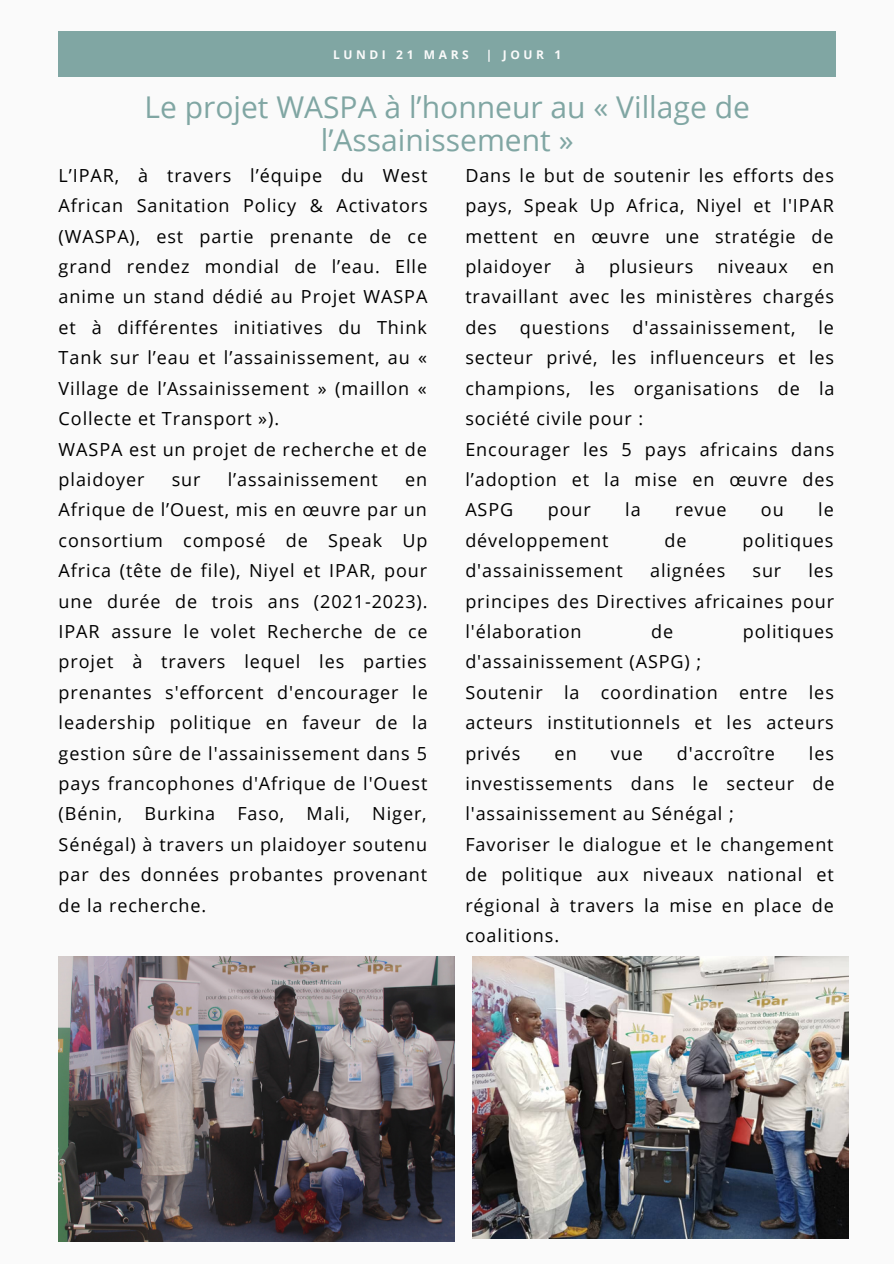
<style>
.page{position:relative;width:894px;height:1264px;background:#fff}
.page>*{position:absolute;margin:0;border:0;box-sizing:border-box;transform-origin:0 0}
.t1{font:30px/32.7px "Open Sans";color:#80a6a3;text-align:center}
.t2{font:18px/30.5px "Open Sans";letter-spacing:.05em;color:#000;text-align:justify}
.t3{font:700 12px "Open Sans";letter-spacing:.3em;color:#fafafa}
</style>
<div class="page">
<div style="left:0;top:0;width:893px;height:1263px;background:#fafafa"></div>
<div style="left:59px;top:32px;width:776px;height:45px;background:#80a6a3"></div>
<img style="left:59px;top:956px;width:395px;height:284px">
<img style="left:472px;top:956px;width:376px;height:282px">
<p class="t3" style="left:333px;top:46px;width:137px">LUNDI 21 MARS</p>
<p class="t3" style="left:485px;top:46px;width:77px">| JOUR 1</p>
<p class="t1" style="left:144px;top:90px;width:607px">Le projet WASPA à l’honneur au « Village de l’Assainissement »</p>
<p class="t2" style="left:465px;top:159px;width:370px">Dans le but de soutenir les efforts des pays, Speak Up Africa, Niyel et l'IPAR mettent en œuvre une stratégie de plaidoyer</p>
<p class="t2" style="left:59px;top:159px;width:370px">L’IPAR, à travers l’équipe du West African Sanitation Policy &amp; Activators (WASPA), est partie prenante de ce grand rendez mondial de l’eau. Elle anime un stand dédié au Projet WASPA et à différentes initiatives du Think Tank sur l’eau et l’assainissement, au « Village de l’Assainissement » (maillon « Collecte et Transport »).</p>
<p class="t2" style="left:59px;top:433px;width:369px">WASPA est un projet de recherche et de plaidoyer</p>
<p class="t2" style="left:575px;top:251px;width:12px">à</p>
<p class="t2" style="left:609px;top:251px;width:86px">plusieurs</p>
<p class="t2" style="left:717px;top:251px;width:72px">niveaux</p>
<p class="t2" style="left:465px;top:251px;width:370px;text-indent:346px">en travaillant avec les ministères chargés des</p>
<p class="t2" style="left:465px;top:311px;width:370px;text-indent:353px">le secteur privé, les influenceurs et les champions, les organisations de la société civile pour :</p>
<p class="t2" style="left:465px;top:433px;width:370px">Encourager les 5 pays africains dans l’adoption et la mise en œuvre des ASPG</p>
<p class="t2" style="left:519px;top:311px;width:91px">questions</p>
<p class="t2" style="left:632px;top:311px;width:164px">d'assainissement,</p>
<p class="t2" style="left:172px;top:463px;width:30px">sur</p>
<p class="t2" style="left:227px;top:463px;width:152px">l’assainissement</p>
<p class="t2" style="left:59px;top:463px;width:370px;text-indent:346px">en Afrique de l’Ouest, mis en œuvre par un consortium composé de Speak Up Africa (tête de file), Niyel et IPAR, pour une durée de trois ans (2021-2023).<br>IPAR assure le volet Recherche de ce projet à travers lequel les parties prenantes s'efforcent d'encourager le leadership politique en faveur de la gestion sûre de l'assainissement dans 5 pays francophones d'Afrique de l'Ouest (Bénin, Burkina Faso, Mali, Niger, Sénégal) à travers un plaidoyer soutenu par des données probantes provenant de la recherche.</p>
<p class="t2" style="left:547px;top:494px;width:45px">pour</p>
<p class="t2" style="left:625px;top:494px;width:17px">la</p>
<p class="t2" style="left:675px;top:494px;width:53px">revue</p>
<p class="t2" style="left:760px;top:494px;width:24px">ou</p>
<p class="t2" style="left:818px;top:494px;width:17px">le</p>
<p class="t2" style="left:465px;top:524px;width:144px">développement</p>
<p class="t2" style="left:664px;top:524px;width:24px">de</p>
<p class="t2" style="left:742px;top:524px;width:92px">politiques</p>
<p class="t2" style="left:465px;top:555px;width:159px">d'assainissement</p>
<p class="t2" style="left:650px;top:555px;width:77px">alignées</p>
<p class="t2" style="left:752px;top:555px;width:30px">sur</p>
<p class="t2" style="left:465px;top:555px;width:370px;text-indent:343px">les principes des Directives africaines pour l'élaboration</p>
<p class="t2" style="left:651px;top:615px;width:24px">de</p>
<p class="t2" style="left:742px;top:615px;width:92px">politiques</p>
<p class="t2" style="left:465px;top:646px;width:237px">d'assainissement (ASPG) ;</p>
<p class="t2" style="left:465px;top:676px;width:370px">Soutenir la coordination entre les acteurs institutionnels et les acteurs privés</p>
<p class="t2" style="left:554px;top:737px;width:24px">en</p>
<p class="t2" style="left:610px;top:737px;width:33px">vue</p>
<p class="t2" style="left:676px;top:737px;width:99px">d'accroître</p>
<p class="t2" style="left:465px;top:737px;width:370px;text-indent:343px">les investissements dans le secteur de l'assainissement au Sénégal ;</p>
<p class="t2" style="left:465px;top:828px;width:370px">Favoriser le dialogue et le changement de politique aux niveaux national et régional à travers la mise en place de coalitions.</p>
</div>
